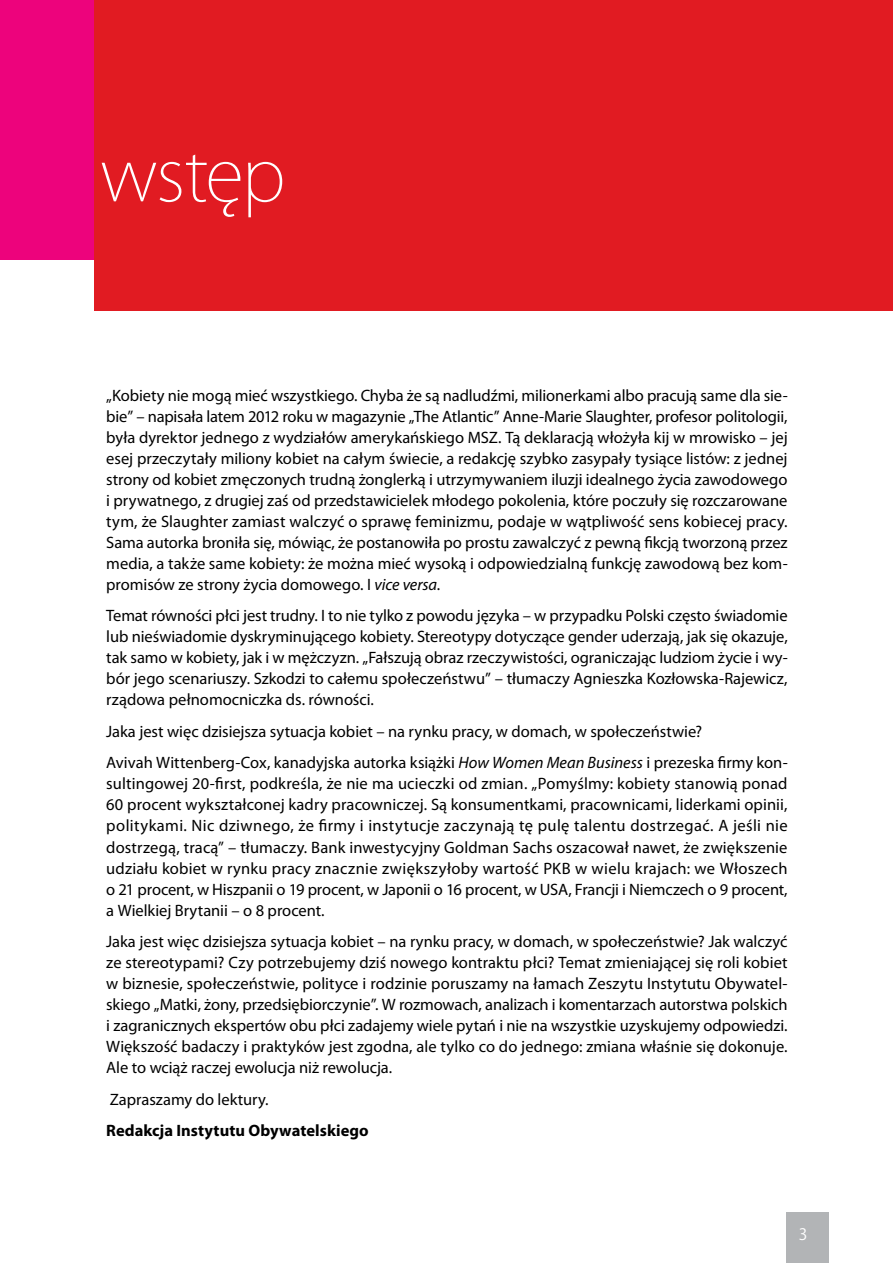
<style>
.page{position:relative;width:893px;height:1263px;background:#fff}
.page>*{position:absolute;margin:0;border:0;box-sizing:border-box;transform-origin:0 0}
.t1{font:200 72px "Koz Go Pr 6 N";letter-spacing:-.025em;color:#fff}
.t2{font:16.5px/21px "Myriad Pro";letter-spacing:-.005em;color:#000;text-align:justify}
.t3{font:700 16.5px "Myriad Pro";letter-spacing:.005em;color:#000}
.t4{font:15.6px "Koz Go Pr 6 N";color:#fff}
.s1{font-style:italic}
</style>
<div class="page">
<div style="left:786px;top:1212px;width:43px;height:51px;background:#b2b4b6"></div>
<div style="left:0;top:0;width:96px;height:260px;background:#ed037c"></div>
<div style="left:94px;top:0;width:799px;height:311px;background:#e11b22"></div>
<h1 class="t1" style="left:100px;top:134px;width:187px">wstęp</h1>
<p class="t2" style="left:106px;top:385px;width:683px">„Kobiety nie mogą mieć wszystkiego. Chyba że są nadludźmi, milionerkami albo pracują same dla sie&shy;bie” – napisała latem 2012 roku w magazynie „The Atlantic” Anne-Marie Slaughter, profesor politologii, była dyrektor jednego z wydziałów amerykańskiego MSZ. Tą deklaracją włożyła kij w mrowisko – jej esej przeczytały miliony kobiet na całym świecie, a redakcję szybko zasypały tysiące listów: z jednej strony od kobiet zmęczonych trudną żonglerką i utrzymywaniem iluzji idealnego życia zawodowego i prywatnego, z drugiej zaś od przedstawicielek młodego pokolenia, które poczuły się rozczarowane tym, że Slaughter zamiast walczyć o sprawę feminizmu, podaje w wątpliwość sens kobiecej pracy.<br>Sama autorka broniła się, mówiąc, że postanowiła po prostu zawalczyć z pewną fikcją tworzoną przez media, a także same kobiety: że można mieć wysoką i odpowiedzialną funkcję zawodową bez kom&shy;promisów ze strony życia domowego. I <span class="s1">vice versa</span>.</p>
<p class="t2" style="left:106px;top:605px;width:683px">Temat równości płci jest trudny. I to nie tylko z powodu języka – w przypadku Polski często świadomie lub nieświadomie dyskryminującego kobiety. Stereotypy dotyczące gender uderzają, jak się okazuje, tak samo w kobiety, jak i w mężczyzn. „Fałszują obraz rzeczywistości, ograniczając ludziom życie i wy&shy;bór jego scenariuszy. Szkodzi to całemu społeczeństwu” – tłumaczy Agnieszka Kozłowska-Rajewicz, rządowa pełnomocniczka ds. równości.</p>
<p class="t2" style="left:106px;top:715px;width:683px;line-height:31.5px">Jaka jest więc dzisiejsza sytuacja kobiet – na rynku pracy, w domach, w społeczeństwie?<br>Avivah Wittenberg-Cox, kanadyjska autorka książki <span class="s1">How Women Mean Business</span> i prezeska firmy kon-</p>
<p class="t2" style="left:106px;top:773px;width:683px">sultingowej 20-first, podkreśla, że nie ma ucieczki od zmian. „Pomyślmy: kobiety stanowią ponad 60 procent wykształconej kadry pracowniczej. Są konsumentkami, pracownicami, liderkami opinii, politykami. Nic dziwnego, że firmy i instytucje zaczynają tę pulę talentu dostrzegać. A jeśli nie dostrzegą, tracą” – tłumaczy. Bank inwestycyjny Goldman Sachs oszacował nawet, że zwiększenie udziału kobiet w rynku pracy znacznie zwiększyłoby wartość PKB w wielu krajach: we Włoszech o 21 procent, w Hiszpanii o 19 procent, w Japonii o 16 procent, w USA, Francji i Niemczech o 9 procent, a Wielkiej Brytanii – o 8 procent.</p>
<p class="t2" style="left:106px;top:931px;width:683px">Jaka jest więc dzisiejsza sytuacja kobiet – na rynku pracy, w domach, w społeczeństwie? Jak walczyć ze stereotypami? Czy potrzebujemy dziś nowego kontraktu płci? Temat zmieniającej się roli kobiet w biznesie, społeczeństwie, polityce i rodzinie poruszamy na łamach Zeszytu Instytutu Obywatel&shy;skiego „Matki, żony, przedsiębiorczynie”. W rozmowach, analizach i komentarzach autorstwa polskich i zagranicznych ekspertów obu płci zadajemy wiele pytań i nie na wszystkie uzyskujemy odpowiedzi.<br>Większość badaczy i praktyków jest zgodna, ale tylko co do jednego: zmiana właśnie się dokonuje.<br>Ale to wciąż raczej ewolucja niż rewolucja.</p>
<p class="t2" style="left:110px;top:1088px;width:160px">Zapraszamy do lektury.</p>
<p class="t3" style="left:106px;top:1120px;width:264px">Redakcja Instytutu Obywatelskiego</p>
<p class="t4" style="left:799px;top:1225px;width:10px">3</p>
</div>
